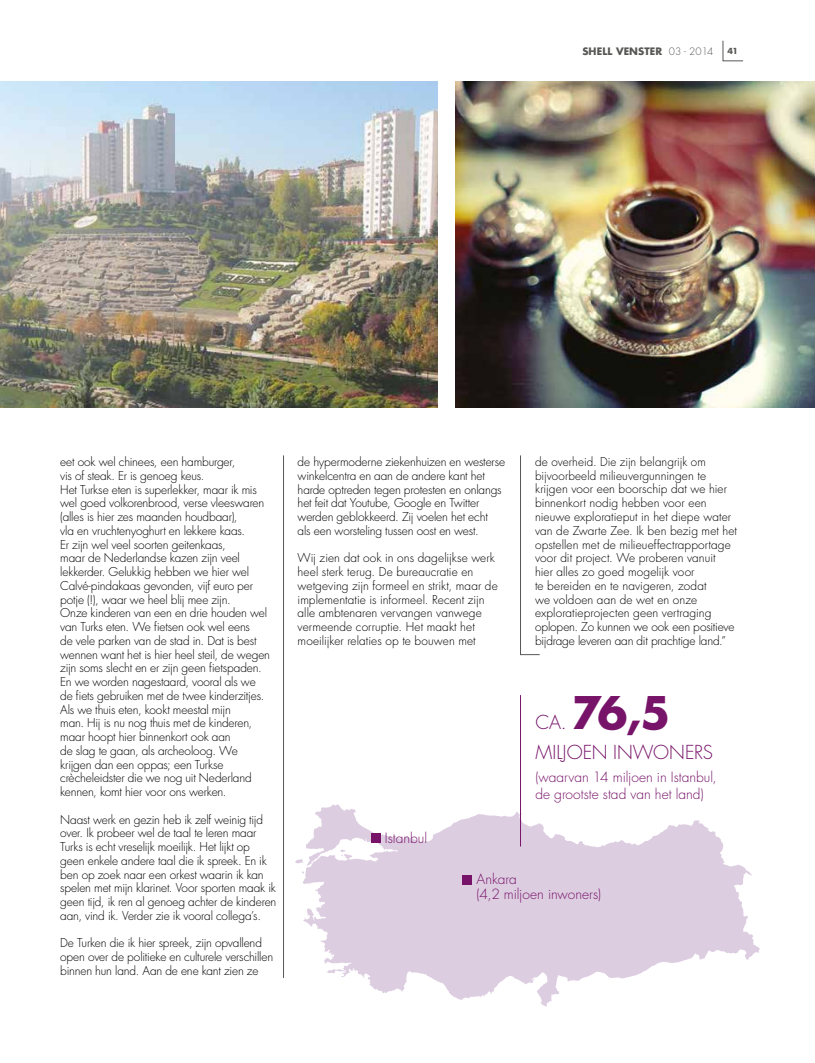
<style>
.page{position:relative;width:815px;height:1063px;background:#fff}
.page>*{position:absolute;margin:0;border:0;box-sizing:border-box;transform-origin:0 0}
.t1{font:700 43.75px "Futura Std";color:#771469}
.t2{font:300 18.75px "Futura Std";color:#771469}
.t3{font:300 13.75px/17.5px "Futura Std";letter-spacing:-.005em;color:#771469}
.t4{font:300 11.88px/13.8px "Futura Std";letter-spacing:-.01em;color:#000}
.t5{font:300 11.88px/13.8px "Futura Std";letter-spacing:.01em;color:#000}
.t6{font:700 10px "Futura Std";letter-spacing:.01em;color:#575756}
.t7{font:700 8.12px "Futura Std";color:#575756}
.s1{font-weight:300}
</style>
<div class="page">
<img style="left:455px;top:81px;width:360px;height:326px">
<hr style="left:283px;top:455px;width:1px;height:523px;background:#575756">
<svg style="left:520px;top:455px;width:20px;height:200px"></svg>
<img style="left:0;top:81px;width:438px;height:326px">
<svg style="left:295px;top:804px;width:465px;height:203px;fill:#ddcde1"></svg>
<div style="left:462px;top:875px;width:9px;height:10px;background:#771469"></div>
<div style="left:371px;top:834px;width:10px;height:9px;background:#771469"></div>
<hr style="left:520px;top:695px;width:1px;height:151px;background:#771469">
<svg style="left:722px;top:40px;width:21px;height:21px"></svg>
<p class="t6" style="left:582px;top:44px;width:132px">SHELL VENSTER <span class="s1">03 - 2014</span></p>
<p class="t7" style="left:728px;top:46px;width:12px">41</p>
<p class="t4" style="left:60px;top:455px;width:211px">eet ook wel chinees, een hamburger,<br>vis of steak. Er is genoeg keus.<br>Het Turkse eten is superlekker, maar ik mis wel goed volkorenbrood, verse vleeswaren (alles is hier zes maanden houdbaar),<br>vla en vruchtenyoghurt en lekkere kaas.<br>Er zijn wel veel soorten geitenkaas,<br>maar de Nederlandse kazen zijn veel lekkerder. Gelukkig hebben we hier wel Calvé-pindakaas gevonden, vijf euro per potje (!), waar we heel blij mee zijn.<br>Onze kinderen van een en drie houden wel van Turks eten. We fietsen ook wel eens<br>de vele parken van de stad in. Dat is best wennen want het is hier heel steil, de wegen zijn soms slecht en er zijn geen fietspaden.<br>En we worden nagestaard, vooral als we de fiets gebruiken met de twee kinderzitjes.<br>Als we thuis eten, kookt meestal mijn<br>man. Hij is nu nog thuis met de kinderen, maar hoopt hier binnenkort ook aan<br>de slag te gaan, als archeoloog. We krijgen dan een oppas; een Turkse crècheleidster die we nog uit Nederland kennen, komt hier voor ons werken.</p>
<p class="t4" style="left:60px;top:813px;width:218px">Naast werk en gezin heb ik zelf weinig tijd over. Ik probeer wel de taal te leren maar Turks is echt vreselijk moeilijk. Het lijkt op geen enkele andere taal die ik spreek. En ik ben op zoek naar een orkest waarin ik kan spelen met mijn klarinet. Voor sporten maak ik geen tijd, ik ren al genoeg achter de kinderen aan, vind ik. Verder zie ik vooral collega’s.</p>
<p class="t4" style="left:60px;top:936px;width:214px">De Turken die ik hier spreek, zijn opvallend open over de politieke en culturele verschillen binnen hun land. Aan de ene kant zien ze</p>
<p class="t4" style="left:298px;top:455px;width:209px">de hypermoderne ziekenhuizen en westerse winkelcentra en aan de andere kant het harde optreden tegen protesten en onlangs het feit dat Youtube, Google en Twitter werden geblokkeerd. Zij voelen het echt<br>als een worsteling tussen oost en west.</p>
<p class="t5" style="left:298px;top:551px;width:202px">Wij zien dat ook in ons dagelijkse werk heel sterk terug. De bureaucratie en wetgeving zijn formeel en strikt, maar de implementatie is informeel. Recent zijn alle ambtenaren vervangen vanwege vermeende corruptie. Het maakt het moeilijker relaties op te bouwen met</p>
<p class="t3" style="left:385px;top:829px;width:44px">Istanbul</p>
<p class="t4" style="left:535px;top:455px;width:204px">de overheid. Die zijn belangrijk om bijvoorbeeld milieuvergunningen te krijgen voor een boorschip dat we hier binnenkort nodig hebben voor een nieuwe exploratieput in het diepe water van de Zwarte Zee. Ik ben bezig met het opstellen met de milieueffectrapportage voor dit project. We proberen vanuit<br>hier alles zo goed mogelijk voor<br>te bereiden en te navigeren, zodat<br>we voldoen aan de wet en onze exploratieprojecten geen vertraging oplopen. Zo kunnen we ook een positieve bijdrage leveren aan dit prachtige land.”</p>
<h1 class="t1" style="left:572px;top:684px;width:100px">76,5</h1>
<h2 class="t2" style="left:535px;top:741px;width:179px">MILJOEN INWONERS</h2>
<p class="t3" style="left:535px;top:768px;width:183px">(waarvan 14 miljoen in Istanbul, de grootste stad van het land)</p>
<h2 class="t2" style="left:535px;top:711px;width:33px">CA.</h2>
<p class="t3" style="left:476px;top:872px;width:126px;line-height:15px">Ankara<br>(4,2 miljoen inwoners)</p>
</div>
